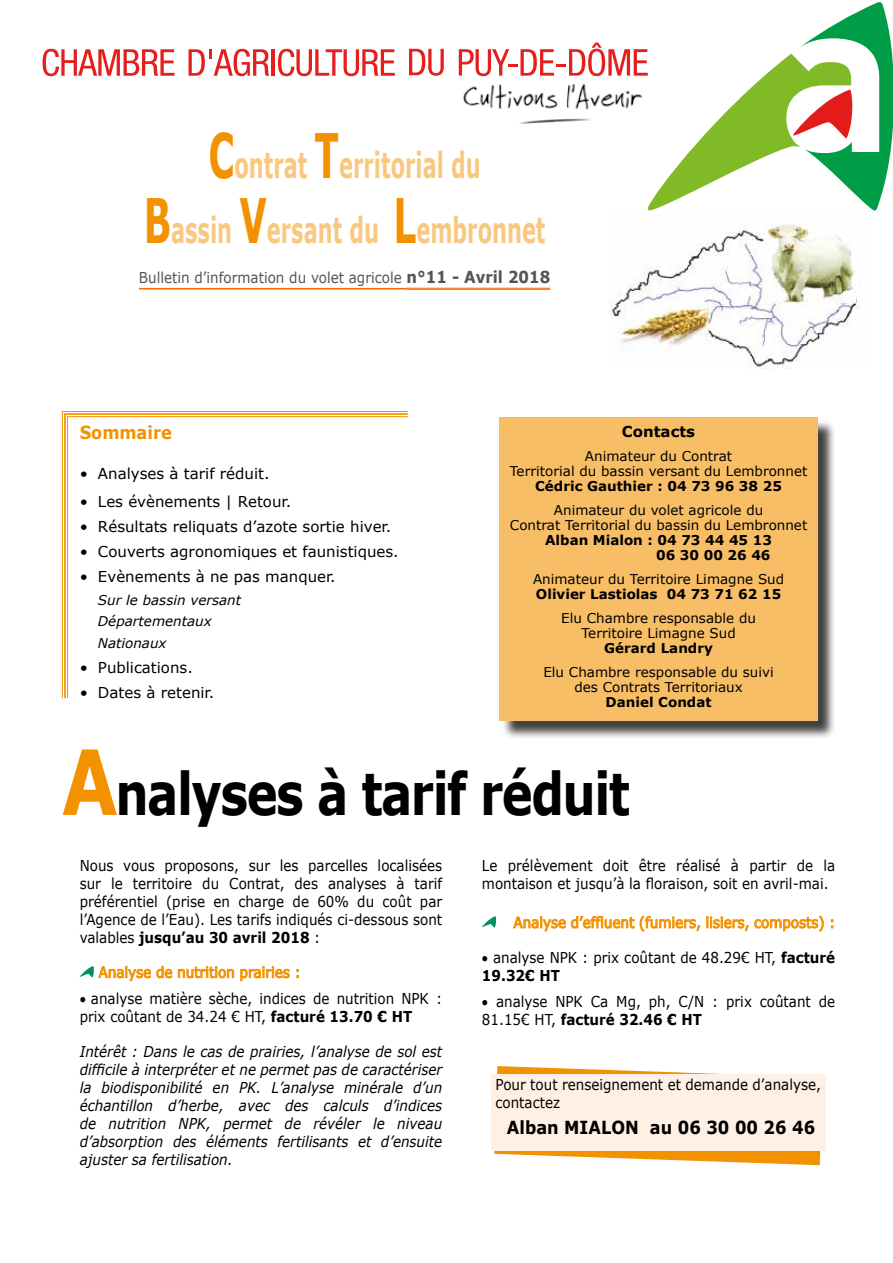
<style>
.page{position:relative;width:893px;height:1263px;background:#fff}
.page>*{position:absolute;margin:0;border:0;box-sizing:border-box;transform-origin:0 0}
.t1{font:700 58.5px "Verdana";letter-spacing:-.03em;color:#000;scale:.8 1}
.t2{font:700 35.7px/64.5px "Verdana";color:#f9c880;text-align:center;scale:.59 1}
.t3{font:700 18px "Verdana";color:#000;scale:.9 1}
.t4{font:700 18px "Verdana";color:#f39200;scale:.9 1}
.t5{font:15px/18px "Verdana";color:#000;scale:.9 1}
.t6{font:italic 15px/18px "Verdana";color:#000;text-align:justify;scale:.9 1}
.t7{font:15px "Verdana";color:#000}
.t8{font:15px "Verdana";color:#f39200;scale:.9 1}
.t9{font:15px "Verdana";color:#555454;scale:.9 1}
.t10{font:700 15px "Verdana";color:#000}
.t11{font:13.5px/15px "Verdana";color:#000;text-align:center}
.t12{font:700 13.5px/15px "Verdana";color:#000;text-align:right}
.t13{font:italic 13.5px/21.8px "Verdana";color:#000}
.s1{font-size:61.2px;color:#f39200}
.s2{font-weight:700;font-size:16.5px}
.s3{font-size:90px;color:#f39200}
.s4{font-weight:700}
</style>
<div class="page">
<svg style="left:80px;top:965px;width:154px;height:16px"></svg>
<svg style="left:240px;top:966px;width:50px;height:15px"></svg>
<svg style="left:297px;top:969px;width:2px;height:9px"></svg>
<svg style="left:482px;top:916px;width:14px;height:12px"></svg>
<svg style="left:513px;top:915px;width:311px;height:17px"></svg>
<svg style="left:831px;top:919px;width:2px;height:9px"></svg>
<svg style="left:494px;top:1066px;width:327px;height:99px"></svg>
<div style="left:491px;top:1074px;width:334px;height:77px;background:#fff0e6"></div>
<div style="left:502px;top:420px;width:334px;height:319px;background:#000;opacity:.75"></div>
<div style="left:500px;top:418px;width:318px;height:303px;background:#f8be66"></div>
<svg style="left:43px;top:49px;width:132px;height:27px"></svg>
<svg style="left:189px;top:49px;width:81px;height:27px"></svg>
<hr style="left:271px;top:49px;width:4px;height:27px;background:#e41f1d">
<svg style="left:278px;top:49px;width:117px;height:27px"></svg>
<svg style="left:409px;top:49px;width:35px;height:27px"></svg>
<svg style="left:459px;top:2px;width:434px;height:208px"></svg>
<hr style="left:139px;top:288px;width:268px;height:1px;background:#f60">
<hr style="left:139px;top:289px;width:268px;height:1px;background:#f60">
<hr style="left:407px;top:288px;width:143px;height:1px;background:#f60">
<hr style="left:407px;top:289px;width:143px;height:1px;background:#f60">
<svg style="left:62px;top:411px;width:346px;height:288px"></svg>
<img style="left:609px;top:215px;width:251px;height:154px">
<h2 class="t2" style="left:144px;top:132px;width:683px"><span class="s1">C</span>ontrat <span class="s1">T</span>erritorial du<br><span class="s1">B</span>assin <span class="s1">V</span>ersant du <span class="s1">L</span>embronnet</h2>
<p class="t9" style="left:139px;top:267px;width:458px">Bulletin d’information du volet agricole <span class="s2">n°11 - Avril 2018</span></p>
<p class="t4" style="left:80px;top:420px;width:104px">Sommaire</p>
<p class="t7" style="left:80px;top:463px;width:191px">• Analyses à tarif réduit.</p>
<p class="t7" style="left:80px;top:491px;width:213px">• Les évènements | Retour.</p>
<p class="t7" style="left:80px;top:516px;width:313px">• Résultats reliquats d’azote sortie hiver.</p>
<p class="t7" style="left:80px;top:541px;width:320px">• Couverts agronomiques et faunistiques.</p>
<p class="t7" style="left:80px;top:566px;width:257px">• Evènements à ne pas manquer.</p>
<p class="t13" style="left:98px;top:589px;width:145px">Sur le bassin versant<br>Départementaux<br>Nationaux</p>
<p class="t7" style="left:80px;top:657px;width:114px">• Publications.</p>
<p class="t7" style="left:80px;top:682px;width:136px">• Dates à retenir.</p>
<p class="t10" style="left:622px;top:421px;width:75px">Contacts</p>
<p class="t11" style="left:510px;top:448px;width:299px">Animateur du Contrat<br>Territorial du bassin versant du Lembronnet</p>
<p class="t12" style="left:535px;top:478px;width:248px">Cédric Gauthier : 04 73 96 38 25</p>
<p class="t11" style="left:510px;top:502px;width:299px">Animateur du volet agricole du<br>Contrat Territorial du bassin du Lembronnet</p>
<p class="t12" style="left:545px;top:532px;width:228px">Alban Mialon : 04 73 44 45 13<br>06 30 00 26 46</p>
<p class="t11" style="left:533px;top:571px;width:253px">Animateur du Territoire Limagne Sud</p>
<p class="t12" style="left:536px;top:586px;width:247px">Olivier Lastiolas 04 73 71 62 15</p>
<p class="t11" style="left:561px;top:610px;width:196px">Elu Chambre responsable du<br>Territoire Limagne Sud</p>
<p class="t12" style="left:604px;top:640px;width:110px">Gérard Landry</p>
<p class="t11" style="left:543px;top:664px;width:232px">Elu Chambre responsable du suivi des Contrats Territoriaux</p>
<p class="t12" style="left:606px;top:694px;width:107px">Daniel Condat</p>
<h1 class="t1" style="left:62px;top:752px;width:712px"><span class="s3">A</span>nalyses à tarif réduit</h1>
<p class="t5" style="left:80px;top:856px;width:404px;text-align:justify">Nous vous proposons, sur les parcelles localisées sur le territoire du Contrat, des analyses à tarif préférentiel (prise en charge de 60% du coût par l’Agence de l’Eau). Les tarifs indiqués ci-dessous sont valables <span class="s4">jusqu’au 30 avril 2018</span> :</p>
<p class="t8" style="left:99px;top:962px;width:226px">Analyse de nutrition prairies :</p>
<p class="t5" style="left:80px;top:989px;width:404px">• analyse matière sèche, indices de nutrition NPK : prix coûtant de 34.24 € HT, <span class="s4">facturé 13.70 € HT</span></p>
<p class="t6" style="left:80px;top:1042px;width:404px">Intérêt : Dans le cas de prairies, l’analyse de sol est difficile à interpréter et ne permet pas de caractériser la biodisponibilité en PK. L’analyse minérale d’un échantillon d’herbe, avec des calculs d’indices de nutrition NPK, permet de révéler le niveau d’absorption des éléments fertilisants et d’ensuite ajuster sa fertilisation.</p>
<p class="t5" style="left:482px;top:856px;width:394px">Le prélèvement doit être réalisé à partir de la montaison et jusqu’à la floraison, soit en avril-mai.</p>
<p class="t8" style="left:513px;top:912px;width:359px">Analyse d’effluent (fumiers, lisiers, composts) :</p>
<p class="t5" style="left:482px;top:948px;width:394px">• analyse NPK : prix coûtant de 48.29€ HT, <span class="s4">facturé<br>19.32€ HT</span></p>
<p class="t5" style="left:482px;top:993px;width:394px">• analyse NPK Ca Mg, ph, C/N : prix coûtant de<br>81.15€ HT, <span class="s4">facturé 32.46 € HT</span></p>
<p class="t5" style="left:495px;top:1075px;width:363px">Pour tout renseignement et demande d’analyse, contactez</p>
<p class="t3" style="left:507px;top:1115px;width:344px">Alban MIALON au 06 30 00 26 46</p>
</div>
